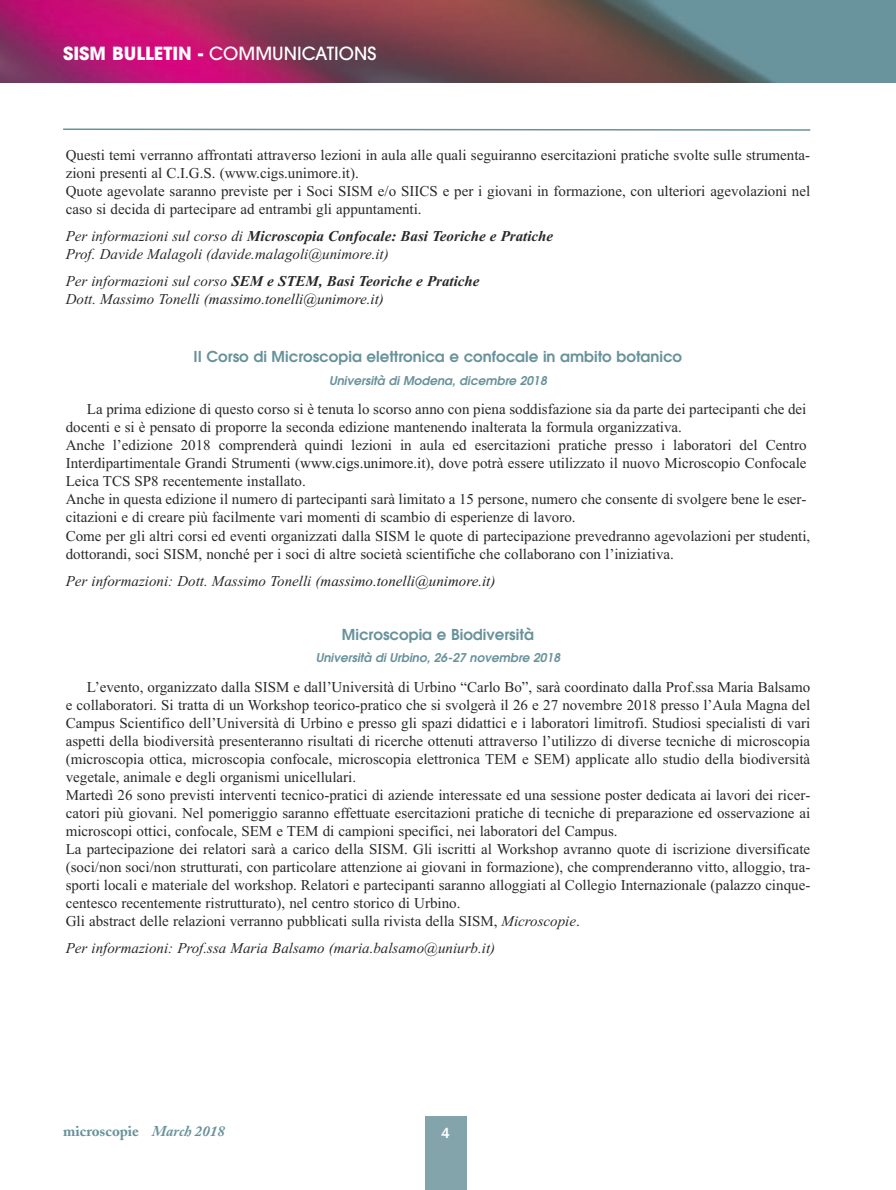
<style>
.page{position:relative;width:896px;height:1190px;background:#fff}
.page>*{position:absolute;margin:0;border:0;box-sizing:border-box;transform-origin:0 0}
.t1{font:500 18px "Avant Garde";color:#fff}
.t2{font:15px/18px "Times New Roman";color:#292827}
.t3{font:italic 15px/18px "Times New Roman";color:#292827}
.t4{font:600 15px "Avant Garde";color:#68929b}
.t5{font:700 15px "Adobe Caslon";color:#68929b}
.t6{font:500 15px "Franklin Gothic";color:#fff}
.t7{font:italic 600 12px "Avant Garde";color:#68929b}
.s1{font-weight:700}
.s2{color:#231f20}
.s3{font-style:italic}
</style>
<div class="page">
<svg style="left:63px;top:128px;width:748px;height:3px"></svg>
<div style="left:425px;top:1116px;width:41px;height:73px;background:#83a4ab"></div>
<svg style="left:0;top:0;width:893px;height:82px;background:#844966"></svg>
<p class="t1" style="left:63px;top:46px;width:315px"><span class="s1">SISM BULLETIN -</span> COMMUNICATIONS</p>
<p class="t2" style="left:66px;top:146px;width:746px">Questi temi verranno affrontati attraverso lezioni in aula alle quali seguiranno esercitazioni pratiche svolte sulle strumenta&shy;zioni presenti al C.I.G.S. (www.cigs.unimore.it).<br>Quote agevolate saranno previste per i Soci SISM e/o SIICS e per i giovani in formazione, con ulteriori agevolazioni nel caso si decida di partecipare ad entrambi gli appuntamenti.</p>
<p class="t3" style="left:66px;top:227px;width:489px">Per informazioni sul corso di <span class="s1">Microscopia Confocale: Basi Teoriche e Pratiche<br></span>Prof. Davide Malagoli (davide.malagoli@unimore.it)</p>
<p class="t3" style="left:66px;top:272px;width:415px">Per informazioni sul corso <span class="s1">SEM e STEM, Basi Teoriche e Pratiche<br></span>Dott. Massimo Tonelli (<span class="s2">massimo.tonelli@unimore.it)</span></p>
<p class="t4" style="left:193px;top:351px;width:490px">II Corso di Microscopia elettronica e confocale in ambito botanico</p>
<p class="t7" style="left:329px;top:375px;width:219px">Università di Modena, dicembre 2018</p>
<p class="t2" style="left:66px;top:400px;width:746px;text-indent:21px">La prima edizione di questo corso si è tenuta lo scorso anno con piena soddisfazione sia da parte dei partecipanti che dei docenti e si è pensato di proporre la seconda edizione mantenendo inalterata la formula organizzativa.<br>Anche l’edizione 2018 comprenderà quindi lezioni in aula ed esercitazioni pratiche presso i laboratori del Centro Interdipartimentale Grandi Strumenti (<span class="s2">www.cigs.unimore.it</span>), dove potrà essere utilizzato il nuovo Microscopio Confocale Leica TCS SP8 recentemente installato.<br>Anche in questa edizione il numero di partecipanti sarà limitato a 15 persone, numero che consente di svolgere bene le eser&shy;citazioni e di creare più facilmente vari momenti di scambio di esperienze di lavoro.<br>Come per gli altri corsi ed eventi organizzati dalla SISM le quote di partecipazione prevedranno agevolazioni per studenti, dottorandi, soci SISM, nonché per i soci di altre società scientifiche che collaborano con l’iniziativa.</p>
<p class="t3" style="left:66px;top:571px;width:431px">Per informazioni: Dott. Massimo Tonelli (<span class="s2">massimo.tonelli@unimore.it)</span></p>
<p class="t4" style="left:342px;top:628px;width:193px">Microscopia e Biodiversità</p>
<p class="t7" style="left:316px;top:652px;width:246px">Università di Urbino, 26-27 novembre 2018</p>
<p class="t2" style="left:66px;top:677px;width:746px;text-indent:21px">L’evento, organizzato dalla SISM e dall’Università di Urbino “Carlo Bo”, sarà coordinato dalla Prof.ssa Maria Balsamo e collaboratori. Si tratta di un Workshop teorico-pratico che si svolgerà il 26 e 27 novembre 2018 presso l’Aula Magna del Campus Scientifico dell’Università di Urbino e presso gli spazi didattici e i laboratori limitrofi. Studiosi specialisti di vari aspetti della biodiversità presenteranno risultati di ricerche ottenuti attraverso l’utilizzo di diverse tecniche di microscopia (microscopia ottica, microscopia confocale, microscopia elettronica TEM e SEM) applicate allo studio della biodiversità vegetale, animale e degli organismi unicellulari.<br>Martedì 26 sono previsti interventi tecnico-pratici di aziende interessate ed una sessione poster dedicata ai lavori dei ricer&shy;catori più giovani. Nel pomeriggio saranno effettuate esercitazioni pratiche di tecniche di preparazione ed osservazione ai microscopi ottici, confocale, SEM e TEM di campioni specifici, nei laboratori del Campus.<br>La partecipazione dei relatori sarà a carico della SISM. Gli iscritti al Workshop avranno quote di iscrizione diversificate (soci/non soci/non strutturati, con particolare attenzione ai giovani in formazione), che comprenderanno vitto, alloggio, tra&shy;sporti locali e materiale del workshop. Relatori e partecipanti saranno alloggiati al Collegio Internazionale (palazzo cinque&shy;centesco recentemente ristrutturato), nel centro storico di Urbino.<br>Gli abstract delle relazioni verranno pubblicati sulla rivista della SISM, <span class="s3">Microscopie</span>.</p>
<p class="t3" style="left:66px;top:938px;width:431px">Per informazioni: Prof.ssa Maria Balsamo (maria.balsamo@uniurb.it)</p>
<p class="t5" style="left:63px;top:1124px;width:163px">microscopie <span class="s3">March 2018</span></p>
<p class="t6" style="left:441px;top:1127px;width:10px">4</p>
</div>
